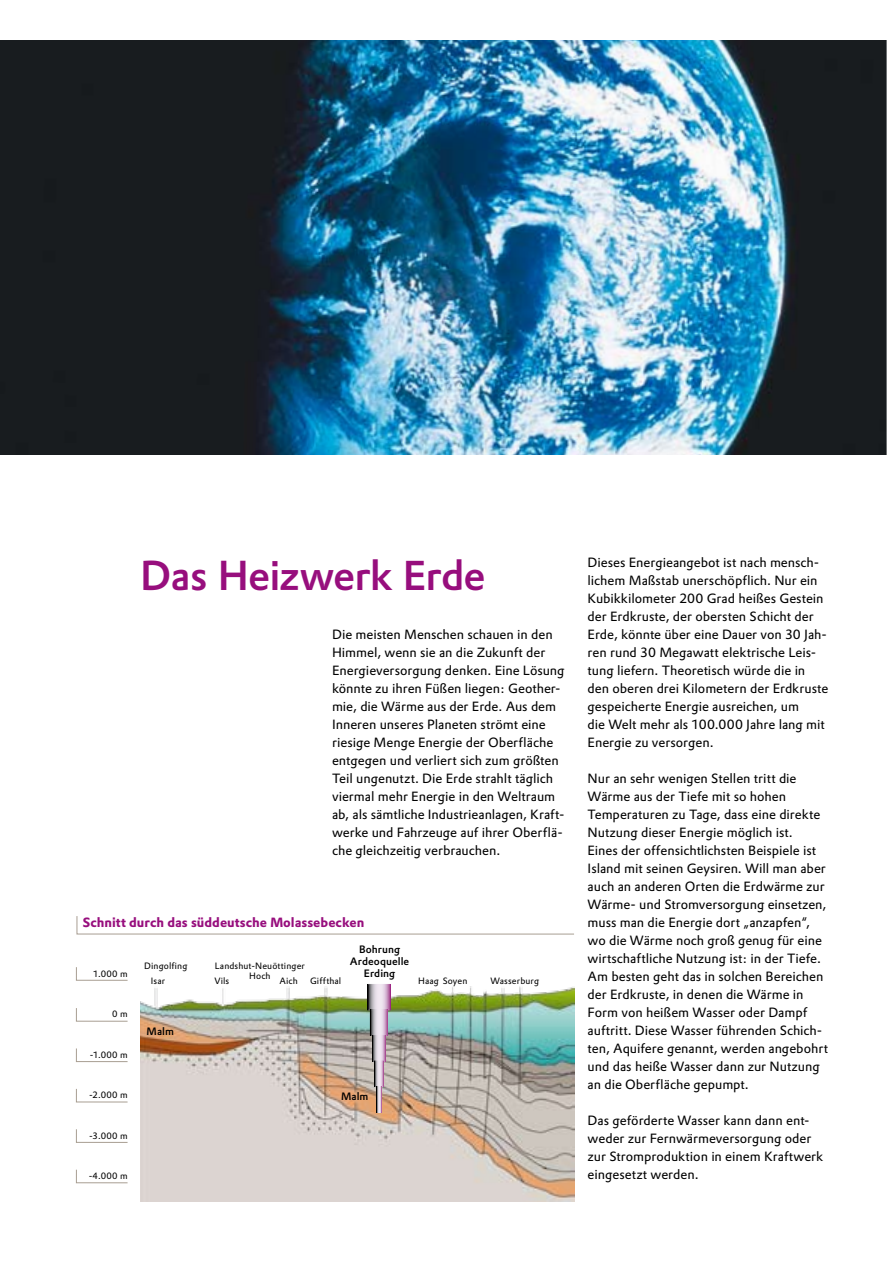
<style>
.page{position:relative;width:893px;height:1263px;background:#fff}
.page>*{position:absolute;margin:0;border:0;box-sizing:border-box;transform-origin:0 0}
.t1{font:500 40.95px "DTL Prokyon TPRO";letter-spacing:-.02em;color:#970e7d}
.t2{font:13.2px/18px "DTL Prokyon TPRO";letter-spacing:-.005em;color:#000}
.t3{font:700 13.2px "DTL Prokyon TPRO";color:#970e7d}
.t4{font:500 10.5px/12px "DTL Prokyon TPRO";letter-spacing:.005em;color:#000;text-align:center}
.t5{font:9px/10.5px "DTL Prokyon TPRO";letter-spacing:.01em;color:#000;text-align:center}
</style>
<div class="page">
<img style="left:0;top:40px;width:887px;height:414px">
<img style="left:140px;top:984px;width:434px;height:217px">
<svg style="left:76px;top:916px;width:498px;height:19px"></svg>
<svg style="left:76px;top:1008px;width:52px;height:14px"></svg>
<svg style="left:76px;top:1048px;width:52px;height:14px"></svg>
<svg style="left:76px;top:1088px;width:52px;height:15px"></svg>
<svg style="left:76px;top:1129px;width:52px;height:14px"></svg>
<svg style="left:76px;top:1169px;width:52px;height:14px"></svg>
<svg style="left:76px;top:967px;width:52px;height:14px"></svg>
<svg style="left:369px;top:986px;width:19px;height:22px"></svg>
<div style="left:367px;top:984px;width:23px;height:26px;border:1px solid #fff"></div>
<svg style="left:372px;top:1011px;width:14px;height:23px"></svg>
<div style="left:370px;top:1009px;width:18px;height:27px;border:1px solid #fff"></div>
<svg style="left:374px;top:1037px;width:10px;height:22px"></svg>
<div style="left:372px;top:1035px;width:14px;height:26px;border:1px solid #fff"></div>
<svg style="left:376px;top:1062px;width:6px;height:23px"></svg>
<hr style="left:377px;top:1086px;width:4px;height:26px;background:#e0dae3">
<div style="left:376px;top:1086px;width:5px;height:26px;border:1px solid #fff"></div>
<h1 class="t1" style="left:140px;top:548px;width:347px">Das Heizwerk Erde</h1>
<p class="t2" style="left:332px;top:625px;width:234px">Die meisten Menschen schauen in den Himmel, wenn sie an die Zukunft der Energieversorgung denken. Eine Lösung könnte zu ihren Füßen liegen: Geother&shy;mie, die Wärme aus der Erde. Aus dem Inneren unseres Planeten strömt eine riesige Menge Energie der Oberfläche entgegen und verliert sich zum größten Teil ungenutzt. Die Erde strahlt täglich viermal mehr Energie in den Weltraum ab, als sämtliche Industrieanlagen, Kraft&shy;werke und Fahrzeuge auf ihrer Oberflä&shy;che gleichzeitig verbrauchen.</p>
<p class="t3" style="left:83px;top:914px;width:283px">Schnitt durch das süddeutsche Molassebecken</p>
<p class="t5" style="left:93px;top:968px;width:36px">1.000 m</p>
<p class="t5" style="left:112px;top:1008px;width:17px">0 m</p>
<p class="t5" style="left:90px;top:1049px;width:39px">-1.000 m</p>
<p class="t5" style="left:89px;top:1089px;width:40px">-2.000 m</p>
<p class="t5" style="left:89px;top:1130px;width:40px">-3.000 m</p>
<p class="t5" style="left:89px;top:1170px;width:40px">-4.000 m</p>
<p class="t4" style="left:350px;top:943px;width:61px">Bohrung<br>Ardeoquelle<br>Erding</p>
<p class="t5" style="left:144px;top:960px;width:45px">Dingolfing</p>
<p class="t5" style="left:215px;top:960px;width:92px">Landshut-Neuöttinger<br>Hoch</p>
<p class="t5" style="left:151px;top:976px;width:16px">Isar</p>
<p class="t5" style="left:214px;top:976px;width:16px">Vils</p>
<p class="t5" style="left:280px;top:976px;width:20px">Aich</p>
<p class="t5" style="left:310px;top:976px;width:33px">Giffthal</p>
<p class="t5" style="left:418px;top:976px;width:51px">Haag Soyen</p>
<p class="t5" style="left:490px;top:976px;width:50px">Wasserburg</p>
<p class="t4" style="left:147px;top:1025px;width:29px">Malm</p>
<p class="t4" style="left:341px;top:1090px;width:29px">Malm</p>
<p class="t2" style="left:588px;top:553px;width:242px">Dieses Energieangebot ist nach mensch&shy;lichem Maßstab unerschöpflich. Nur ein Kubikkilometer 200 Grad heißes Gestein der Erdkruste, der obersten Schicht der Erde, könnte über eine Dauer von 30 Jah&shy;ren rund 30 Megawatt elektrische Leis&shy;tung liefern. Theoretisch würde die in den oberen drei Kilometern der Erdkruste gespeicherte Energie ausreichen, um<br>die Welt mehr als 100.000 Jahre lang mit Energie zu versorgen.</p>
<p class="t2" style="left:588px;top:769px;width:242px">Nur an sehr wenigen Stellen tritt die Wärme aus der Tiefe mit so hohen<br>Tem- peraturen zu Tage, dass eine direkte Nutzung dieser Energie möglich ist.<br>Eines der offensichtlichsten Beispiele ist Island mit seinen Geysiren. Will man aber auch an anderen Orten die Erdwärme zur Wärme- und Stromversorgung einsetzen, muss man die Energie dort „anzapfen“, wo die Wärme noch groß genug für eine wirtschaftliche Nutzung ist: in der Tiefe.<br>Am besten geht das in solchen Bereichen der Erdkruste, in denen die Wärme in Form von heißem Wasser oder Dampf auftritt. Diese Wasser führenden Schich&shy;ten, Aquifere genannt, werden angebohrt und das heiße Wasser dann zur Nutzung an die Oberfläche gepumpt.</p>
<p class="t2" style="left:588px;top:1111px;width:237px">Das geförderte Wasser kann dann ent&shy;weder zur Fernwärmeversorgung oder zur Stromproduktion in einem Kraftwerk eingesetzt werden.</p>
</div>
